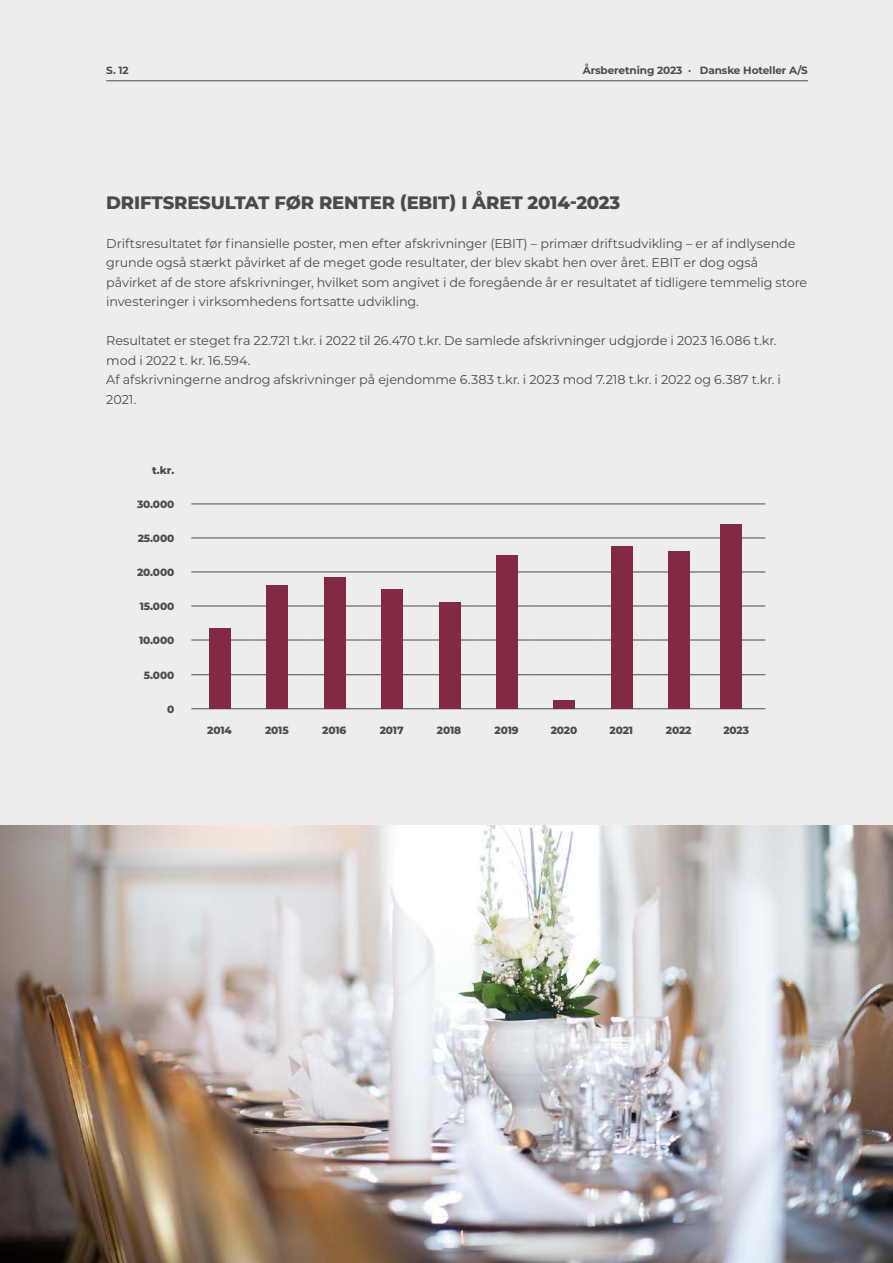
<style>
.page{position:relative;width:893px;height:1263px;background:#ededed}
.page>*{position:absolute;margin:0;border:0;box-sizing:border-box;transform-origin:0 0}
.t1{font:800 18px "Montserrat";letter-spacing:-.01em;color:#4a4a49}
.t2{font:12.75px/19.5px "Montserrat";letter-spacing:-.005em;color:#4a4a49}
.t3{font:800 10.5px "Montserrat";letter-spacing:-.01em;color:#4a4a49}
.t4{font:700 10.5px "Montserrat";letter-spacing:-.01em;color:#4a4a49}
</style>
<div class="page">
<hr style="left:106px;top:80px;width:702px;height:1px;background:#4a4a49">
<img style="left:0;top:826px;width:893px;height:437px">
<hr style="left:191px;top:503px;width:58px;height:1px;background:#4a4a49">
<hr style="left:249px;top:503px;width:57px;height:1px;background:#4a4a49">
<hr style="left:306px;top:503px;width:58px;height:1px;background:#4a4a49">
<hr style="left:364px;top:503px;width:57px;height:1px;background:#4a4a49">
<hr style="left:421px;top:503px;width:57px;height:1px;background:#4a4a49">
<hr style="left:478px;top:503px;width:58px;height:1px;background:#4a4a49">
<hr style="left:536px;top:503px;width:57px;height:1px;background:#4a4a49">
<hr style="left:593px;top:503px;width:58px;height:1px;background:#4a4a49">
<hr style="left:651px;top:503px;width:57px;height:1px;background:#4a4a49">
<hr style="left:708px;top:503px;width:57px;height:1px;background:#4a4a49">
<hr style="left:191px;top:537px;width:58px;height:1px;background:#4a4a49">
<hr style="left:249px;top:537px;width:57px;height:1px;background:#4a4a49">
<hr style="left:306px;top:537px;width:58px;height:1px;background:#4a4a49">
<hr style="left:364px;top:537px;width:57px;height:1px;background:#4a4a49">
<hr style="left:421px;top:537px;width:57px;height:1px;background:#4a4a49">
<hr style="left:478px;top:537px;width:58px;height:1px;background:#4a4a49">
<hr style="left:536px;top:537px;width:57px;height:1px;background:#4a4a49">
<hr style="left:593px;top:537px;width:58px;height:1px;background:#4a4a49">
<hr style="left:651px;top:537px;width:57px;height:1px;background:#4a4a49">
<hr style="left:708px;top:537px;width:57px;height:1px;background:#4a4a49">
<hr style="left:191px;top:572px;width:58px;height:1px;background:#4a4a49">
<hr style="left:249px;top:572px;width:57px;height:1px;background:#4a4a49">
<hr style="left:306px;top:572px;width:58px;height:1px;background:#4a4a49">
<hr style="left:364px;top:572px;width:57px;height:1px;background:#4a4a49">
<hr style="left:421px;top:572px;width:57px;height:1px;background:#4a4a49">
<hr style="left:478px;top:572px;width:58px;height:1px;background:#4a4a49">
<hr style="left:536px;top:572px;width:57px;height:1px;background:#4a4a49">
<hr style="left:593px;top:572px;width:58px;height:1px;background:#4a4a49">
<hr style="left:651px;top:572px;width:57px;height:1px;background:#4a4a49">
<hr style="left:708px;top:572px;width:57px;height:1px;background:#4a4a49">
<hr style="left:191px;top:606px;width:58px;height:1px;background:#4a4a49">
<hr style="left:249px;top:606px;width:57px;height:1px;background:#4a4a49">
<hr style="left:306px;top:606px;width:58px;height:1px;background:#4a4a49">
<hr style="left:364px;top:606px;width:57px;height:1px;background:#4a4a49">
<hr style="left:421px;top:606px;width:57px;height:1px;background:#4a4a49">
<hr style="left:478px;top:606px;width:58px;height:1px;background:#4a4a49">
<hr style="left:536px;top:606px;width:57px;height:1px;background:#4a4a49">
<hr style="left:593px;top:606px;width:58px;height:1px;background:#4a4a49">
<hr style="left:651px;top:606px;width:57px;height:1px;background:#4a4a49">
<hr style="left:708px;top:606px;width:57px;height:1px;background:#4a4a49">
<hr style="left:191px;top:640px;width:58px;height:1px;background:#4a4a49">
<hr style="left:249px;top:640px;width:57px;height:1px;background:#4a4a49">
<hr style="left:306px;top:640px;width:58px;height:1px;background:#4a4a49">
<hr style="left:364px;top:640px;width:57px;height:1px;background:#4a4a49">
<hr style="left:421px;top:640px;width:57px;height:1px;background:#4a4a49">
<hr style="left:478px;top:640px;width:58px;height:1px;background:#4a4a49">
<hr style="left:536px;top:640px;width:57px;height:1px;background:#4a4a49">
<hr style="left:593px;top:640px;width:58px;height:1px;background:#4a4a49">
<hr style="left:651px;top:640px;width:57px;height:1px;background:#4a4a49">
<hr style="left:708px;top:640px;width:57px;height:1px;background:#4a4a49">
<hr style="left:191px;top:674px;width:58px;height:1px;background:#4a4a49">
<hr style="left:249px;top:674px;width:57px;height:1px;background:#4a4a49">
<hr style="left:306px;top:674px;width:58px;height:1px;background:#4a4a49">
<hr style="left:364px;top:674px;width:57px;height:1px;background:#4a4a49">
<hr style="left:421px;top:674px;width:57px;height:1px;background:#4a4a49">
<hr style="left:478px;top:674px;width:58px;height:1px;background:#4a4a49">
<hr style="left:536px;top:674px;width:57px;height:1px;background:#4a4a49">
<hr style="left:593px;top:674px;width:58px;height:1px;background:#4a4a49">
<hr style="left:651px;top:674px;width:57px;height:1px;background:#4a4a49">
<hr style="left:708px;top:674px;width:57px;height:1px;background:#4a4a49">
<hr style="left:191px;top:708px;width:58px;height:1px;background:#4a4a49">
<hr style="left:249px;top:708px;width:57px;height:1px;background:#4a4a49">
<hr style="left:306px;top:708px;width:58px;height:1px;background:#4a4a49">
<hr style="left:364px;top:708px;width:57px;height:1px;background:#4a4a49">
<hr style="left:421px;top:708px;width:57px;height:1px;background:#4a4a49">
<hr style="left:478px;top:708px;width:58px;height:1px;background:#4a4a49">
<hr style="left:536px;top:708px;width:57px;height:1px;background:#4a4a49">
<hr style="left:593px;top:708px;width:58px;height:1px;background:#4a4a49">
<hr style="left:651px;top:708px;width:57px;height:1px;background:#4a4a49">
<hr style="left:708px;top:708px;width:57px;height:1px;background:#4a4a49">
<div style="left:554px;top:700px;width:21px;height:9px;background:#822a44"></div>
<div style="left:669px;top:551px;width:21px;height:158px;background:#822a44"></div>
<div style="left:721px;top:524px;width:21px;height:185px;background:#822a44"></div>
<div style="left:611px;top:546px;width:21px;height:163px;background:#822a44"></div>
<div style="left:209px;top:628px;width:21px;height:81px;background:#822a44"></div>
<div style="left:266px;top:585px;width:22px;height:124px;background:#822a44"></div>
<div style="left:324px;top:577px;width:21px;height:132px;background:#822a44"></div>
<div style="left:381px;top:589px;width:22px;height:120px;background:#822a44"></div>
<div style="left:496px;top:555px;width:22px;height:154px;background:#822a44"></div>
<div style="left:439px;top:602px;width:21px;height:107px;background:#822a44"></div>
<p class="t4" style="left:106px;top:63px;width:24px">S. 12</p>
<p class="t4" style="left:583px;top:63px;width:227px">Årsberetning 2023 · Danske Hoteller A/S</p>
<h1 class="t1" style="left:106px;top:189px;width:516px">DRIFTSRESULTAT FØR RENTER (EBIT) I ÅRET 2014-2023</h1>
<p class="t2" style="left:106px;top:233px;width:702px">Driftsresultatet før finansielle poster, men efter afskrivninger (EBIT) – primær driftsudvikling – er af indlysende grunde også stærkt påvirket af de meget gode resultater, der blev skabt hen over året. EBIT er dog også påvirket af de store afskrivninger, hvilket som angivet i de foregående år er resultatet af tidligere temmelig store investeringer i virksomhedens fortsatte udvikling.</p>
<p class="t2" style="left:106px;top:331px;width:676px">Resultatet er steget fra 22.721 t.kr. i 2022 til 26.470 t.kr. De samlede afskrivninger udgjorde i 2023 16.086 t.kr. mod i 2022 t. kr. 16.594.<br>Af afskrivningerne androg afskrivninger på ejendomme 6.383 t.kr. i 2023 mod 7.218 t.kr. i 2022 og 6.387 t.kr. i 2021.</p>
<p class="t3" style="left:152px;top:462px;width:24px">t.kr.</p>
<p class="t3" style="left:137px;top:496px;width:39px">30.000</p>
<p class="t3" style="left:138px;top:530px;width:38px">25.000</p>
<p class="t3" style="left:137px;top:564px;width:39px">20.000</p>
<p class="t3" style="left:140px;top:598px;width:36px">15.000</p>
<p class="t3" style="left:139px;top:632px;width:37px">10.000</p>
<p class="t3" style="left:144px;top:667px;width:32px">5.000</p>
<p class="t3" style="left:167px;top:701px;width:9px">0</p>
<p class="t3" style="left:207px;top:722px;width:26px">2014</p>
<p class="t3" style="left:265px;top:722px;width:25px">2015</p>
<p class="t3" style="left:322px;top:722px;width:26px">2016</p>
<p class="t3" style="left:380px;top:722px;width:25px">2017</p>
<p class="t3" style="left:437px;top:722px;width:26px">2018</p>
<p class="t3" style="left:494px;top:722px;width:26px">2019</p>
<p class="t3" style="left:551px;top:722px;width:28px">2020</p>
<p class="t3" style="left:610px;top:722px;width:25px">2021</p>
<p class="t3" style="left:666px;top:722px;width:27px">2022</p>
<p class="t3" style="left:723px;top:722px;width:27px">2023</p>
</div>
